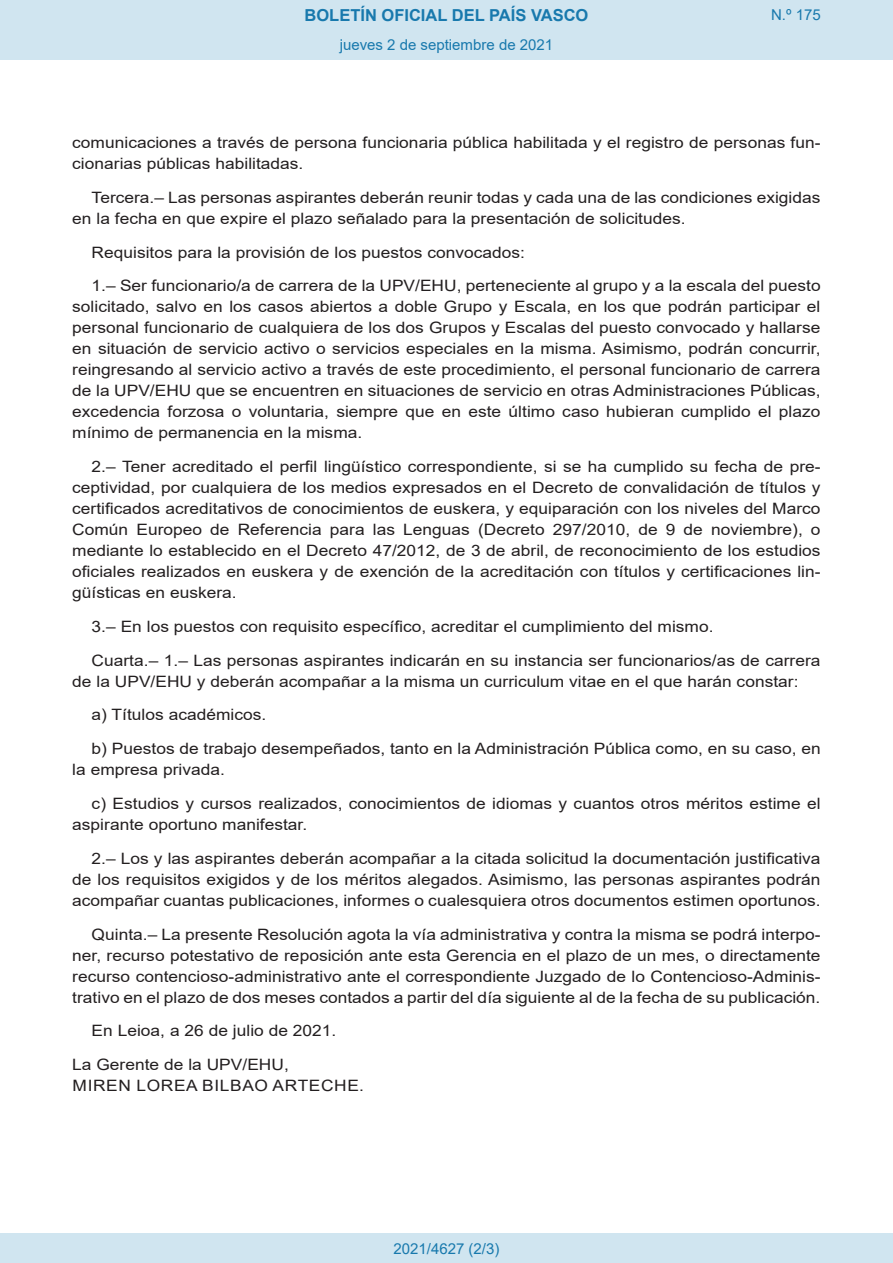
<style>
.page{position:relative;width:893px;height:1263px;background:#fff}
.page>*{position:absolute;margin:0;border:0;box-sizing:border-box;transform-origin:0 0}
.t1{font:700 16.5px "Arial";color:#1879ad}
.BOPVDetalle{font:15.6px/21px "Arial";color:#231f20;scale:1.11 1}
.BOPVFirmaLugFec{font:15.6px "Arial";color:#231f20;scale:1.11 1}
.BOPVFirmaNombre{font:15.6px "Arial";letter-spacing:.035em;color:#231f20;scale:1.11 1}
.BOPVFirmaPuesto{font:15.6px "Arial";color:#231f20;scale:1.11 1}
.Paginacion_Centro{font:15px "Arial";color:#1879ad}
</style>
<div class="page">
<div style="left:0;top:0;width:893px;height:60px;background:#d0e5f0"></div>
<div style="left:0;top:1233px;width:893px;height:30px;background:#d0e5f0"></div>
<p class="t1" style="left:305px;top:3px;width:285px">BOLETÍN OFICIAL DEL PAÍS VASCO</p>
<p class="Paginacion_Centro" style="left:340px;top:35px;width:215px">jueves 2 de septiembre de 2021</p>
<p class="Paginacion_Centro" style="left:771px;top:5px;width:51px">N.º 175</p>
<p class="BOPVDetalle" style="left:72px;top:132px;width:676px">comunicaciones a través de persona funcionaria pública habilitada y el registro de personas fun&shy;cionarias públicas habilitadas.</p>
<p class="BOPVDetalle" style="left:72px;top:187px;width:675px;text-indent:19px">Tercera.– Las personas aspirantes deberán reunir todas y cada una de las condiciones exigidas en la fecha en que expire el plazo señalado para la presentación de solicitudes.</p>
<p class="BOPVDetalle" style="left:92px;top:242px;width:392px">Requisitos para la provisión de los puestos convocados:</p>
<p class="BOPVDetalle" style="left:72px;top:275px;width:676px;text-align:justify;text-indent:19px">1.– Ser funcionario/a de carrera de la UPV/EHU, perteneciente al grupo y a la escala del puesto solicitado, salvo en los casos abiertos a doble Grupo y Escala, en los que podrán participar el personal funcionario de cualquiera de los dos Grupos y Escalas del puesto convocado y hallarse en situación de servicio activo o servicios especiales en la misma. Asimismo, podrán concurrir, reingresando al servicio activo a través de este procedimiento, el personal funcionario de carrera de la UPV/EHU que se encuentren en situaciones de servicio en otras Administraciones Públicas, excedencia forzosa o voluntaria, siempre que en este último caso hubieran cumplido el plazo mínimo de permanencia en la misma.</p>
<p class="BOPVDetalle" style="left:72px;top:456px;width:676px;text-align:justify;text-indent:19px">2.– Tener acreditado el perfil lingüístico correspondiente, si se ha cumplido su fecha de pre&shy;ceptividad, por cualquiera de los medios expresados en el Decreto de convalidación de títulos y certificados acreditativos de conocimientos de euskera, y equiparación con los niveles del Marco Común Europeo de Referencia para las Lenguas (Decreto 297/2010, de 9 de noviembre), o mediante lo establecido en el Decreto 47/2012, de 3 de abril, de reconocimiento de los estudios oficiales realizados en euskera y de exención de la acreditación con títulos y certificaciones lin&shy;güísticas en euskera.</p>
<p class="BOPVDetalle" style="left:92px;top:616px;width:562px">3.– En los puestos con requisito específico, acreditar el cumplimiento del mismo.</p>
<p class="BOPVDetalle" style="left:72px;top:650px;width:676px;text-indent:19px">Cuarta.– 1.– Las personas aspirantes indicarán en su instancia ser funcionarios/as de carrera de la UPV/EHU y deberán acompañar a la misma un curriculum vitae en el que harán constar:</p>
<p class="BOPVDetalle" style="left:92px;top:704px;width:159px">a) Títulos académicos.</p>
<p class="BOPVDetalle" style="left:72px;top:738px;width:676px;text-indent:19px">b) Puestos de trabajo desempeñados, tanto en la Administración Pública como, en su caso, en la empresa privada.</p>
<p class="BOPVDetalle" style="left:72px;top:793px;width:676px;text-indent:19px">c) Estudios y cursos realizados, conocimientos de idiomas y cuantos otros méritos estime el aspirante oportuno manifestar.</p>
<p class="BOPVDetalle" style="left:72px;top:848px;width:676px;text-align:justify;text-indent:19px">2.– Los y las aspirantes deberán acompañar a la citada solicitud la documentación justificativa de los requisitos exigidos y de los méritos alegados. Asimismo, las personas aspirantes podrán acompañar cuantas publicaciones, informes o cualesquiera otros documentos estimen oportunos.</p>
<p class="BOPVDetalle" style="left:72px;top:923px;width:676px;text-align:justify;text-indent:19px">Quinta.– La presente Resolución agota la vía administrativa y contra la misma se podrá interpo&shy;ner, recurso potestativo de reposición ante esta Gerencia en el plazo de un mes, o directamente recurso contencioso-administrativo ante el correspondiente Juzgado de lo Contencioso-Adminis&shy;trativo en el plazo de dos meses contados a partir del día siguiente al de la fecha de su publicación.</p>
<p class="BOPVFirmaLugFec" style="left:92px;top:1020px;width:222px">En Leioa, a 26 de julio de 2021.</p>
<p class="BOPVFirmaPuesto" style="left:72px;top:1054px;width:197px">La Gerente de la UPV/EHU,</p>
<p class="BOPVFirmaNombre" style="left:73px;top:1075px;width:264px">MIREN LOREA BILBAO ARTECHE.</p>
<p class="Paginacion_Centro" style="left:393px;top:1238px;width:107px">2021/4627 (2/3)</p>
</div>
